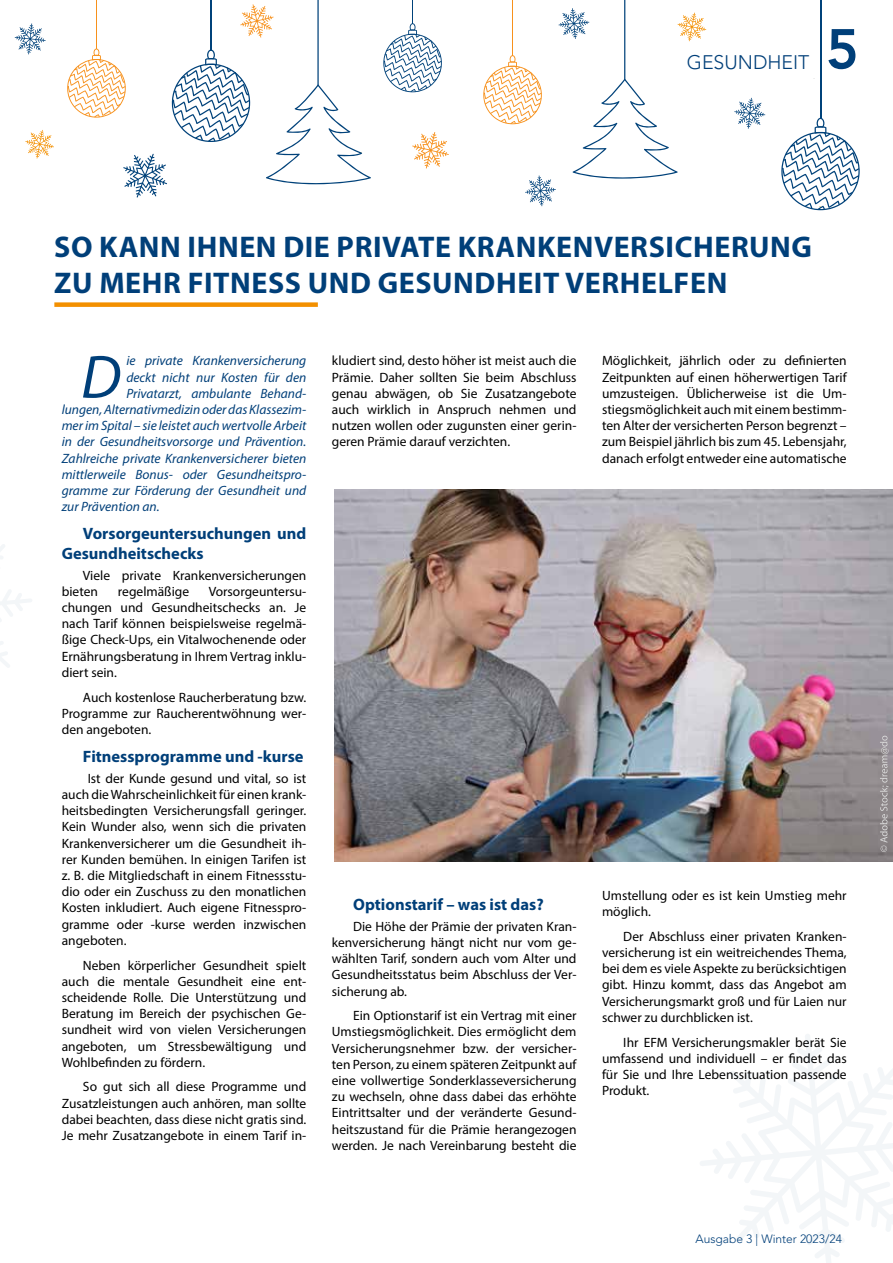
<style>
.page{position:relative;width:893px;height:1263px;background:#fff}
.page>*{position:absolute;margin:0;border:0;box-sizing:border-box;transform-origin:0 0}
.t1{font:italic 61.5px "Myriad Pro";color:#003f79}
.t2{font:800 55.8px "Avenir LT";color:#003f79}
.t3{font:700 30px/36px "Myriad Pro";letter-spacing:.02em;color:#003f79}
.t4{font:300 19.5px "Avenir LT";color:#003f79}
.t5{font:700 16.5px/19.8px "Myriad Pro";color:#003f79}
.t6{font:13.5px/16.2px "Myriad Pro";color:#000;text-align:justify}
.t7{font:italic 13.5px "Myriad Pro";color:#003f79}
.t8{font:300 12px "Avenir LT";color:#003f79}
</style>
<div class="page">
<div style="left:54px;top:302px;width:264px;height:5px;background:#f39000"></div>
<img style="left:334px;top:489px;width:559px;height:373px">
<svg style="left:700px;top:1034px;width:193px;height:229px"></svg>
<svg style="left:0;top:544px;width:32px;height:124px"></svg>
<svg style="left:25px;top:130px;width:29px;height:29px"></svg>
<svg style="left:412px;top:132px;width:37px;height:37px"></svg>
<svg style="left:15px;top:23px;width:31px;height:31px"></svg>
<svg style="left:383px;top:0;width:59px;height:92px"></svg>
<svg style="left:67px;top:0;width:304px;height:198px"></svg>
<hr style="left:96px;top:0;width:1px;height:49px;background:#f7911c">
<svg style="left:734px;top:98px;width:31px;height:31px"></svg>
<svg style="left:781px;top:118px;width:79px;height:92px"></svg>
<hr style="left:820px;top:0;width:1px;height:118px;background:#00427a">
<svg style="left:483px;top:0;width:223px;height:206px"></svg>
<hr style="left:512px;top:0;width:1px;height:56px;background:#f7911c">
<svg style="left:880px;top:736px;width:9px;height:116px"></svg>
<h3 class="t4" style="left:687px;top:50px;width:124px">GESUNDHEIT</h3>
<h2 class="t2" style="left:826px;top:16px;width:34px">5</h2>
<h3 class="t3" style="left:54px;top:227px;width:759px">SO KANN IHNEN DIE PRIVATE KRANKENVERSICHERUNG<br>ZU MEHR FITNESS UND GESUNDHEIT VERHELFEN</h3>
<h1 class="t1" style="left:81px;top:339px;width:41px">D</h1>
<p class="t7" style="left:126px;top:352px;width:181px">ie private Krankenversicherung</p>
<p class="t7" style="left:126px;top:369px;width:181px">deckt nicht nur Kosten für den</p>
<p class="t7" style="left:126px;top:385px;width:181px">Privatarzt, ambulante Behand-</p>
<p class="t7" style="left:62px;top:401px;width:246px">lungen, Alternativmedizin oder das Klassezim-</p>
<p class="t7" style="left:62px;top:417px;width:246px">mer im Spital – sie leistet auch wertvolle Arbeit</p>
<p class="t7" style="left:62px;top:433px;width:246px">in der Gesundheitsvorsorge und Prävention.</p>
<p class="t7" style="left:62px;top:450px;width:246px">Zahlreiche private Krankenversicherer bieten</p>
<p class="t7" style="left:62px;top:466px;width:246px">mittlerweile Bonus- oder Gesundheitspro-</p>
<p class="t7" style="left:62px;top:482px;width:246px">gramme zur Förderung der Gesundheit und</p>
<p class="t7" style="left:62px;top:498px;width:99px">zur Prävention an.</p>
<p class="t5" style="left:62px;top:523px;width:246px;text-indent:21px">Vorsorgeuntersuchungen und<br>Gesundheitschecks</p>
<p class="t6" style="left:62px;top:567px;width:246px;text-indent:21px">Viele private Krankenversicherungen bieten</p>
<p class="t6" style="left:118px;top:583px;width:73px">regelmäßige</p>
<p class="t6" style="left:62px;top:583px;width:246px;text-indent:147px">Vorsorgeuntersu&shy;chungen und Gesundheitschecks an. Je nach Tarif können beispielsweise regelmä&shy;ßige Check-Ups, ein Vitalwochenende oder Ernährungsberatung in Ihrem Vertrag inklu&shy;diert sein.</p>
<p class="t6" style="left:62px;top:689px;width:246px;text-indent:21px">Auch kostenlose Raucherberatung bzw.<br>Programme zur Raucherentwöhnung wer&shy;den angeboten.</p>
<p class="t5" style="left:83px;top:746px;width:222px">Fitnessprogramme und -kurse</p>
<p class="t6" style="left:62px;top:770px;width:246px;text-indent:26px">Ist der Kunde gesund und vital, so ist auch die Wahrscheinlichkeit für einen krank&shy;heitsbedingten Versicherungsfall geringer.<br>Kein Wunder also, wenn sich die privaten Krankenversicherer um die Gesundheit ih&shy;rer Kunden bemühen. In einigen Tarifen ist z. B. die Mitgliedschaft in einem Fitnessstu&shy;dio oder ein Zuschuss zu den monatlichen Kosten inkludiert. Auch eigene Fitnesspro&shy;gramme oder -kurse werden inzwischen angeboten.</p>
<p class="t6" style="left:62px;top:957px;width:246px;text-indent:21px">Neben körperlicher Gesundheit spielt auch die mentale Gesundheit eine ent&shy;scheidende Rolle. Die Unterstützung und Beratung im Bereich der psychischen Ge&shy;sundheit wird von vielen Versicherungen angeboten, um Stressbewältigung und Wohlbefinden zu fördern.</p>
<p class="t6" style="left:62px;top:1078px;width:246px;text-indent:21px">So gut sich all diese Programme und Zusatzleistungen auch anhören, man sollte dabei beachten, dass diese nicht gratis sind.<br>Je mehr Zusatzangebote in einem Tarif in-</p>
<p class="t6" style="left:332px;top:352px;width:246px">kludiert sind, desto höher ist meist auch die Prämie. Daher sollten Sie beim Abschluss genau abwägen, ob Sie Zusatzangebote auch wirklich in Anspruch nehmen und nutzen wollen oder zugunsten einer gerin&shy;geren Prämie darauf verzichten.</p>
<p class="t6" style="left:602px;top:352px;width:246px">Möglichkeit, jährlich oder zu definierten Zeitpunkten auf einen höherwertigen Tarif umzusteigen. Üblicherweise ist die Um&shy;stiegsmöglichkeit auch mit einem bestimm&shy;ten Alter der versicherten Person begrenzt – zum Beispiel jährlich bis zum 45. Lebensjahr, danach erfolgt entweder eine automatische</p>
<p class="t5" style="left:353px;top:894px;width:192px">Optionstarif – was ist das?</p>
<p class="t6" style="left:332px;top:918px;width:246px;text-indent:21px">Die Höhe der Prämie der privaten Kran&shy;kenversicherung hängt nicht nur vom ge&shy;wählten Tarif, sondern auch vom Alter und Gesundheitsstatus beim Abschluss der Ver&shy;sicherung ab.</p>
<p class="t6" style="left:332px;top:1007px;width:246px;text-indent:21px">Ein Optionstarif ist ein Vertrag mit einer Umstiegsmöglichkeit. Dies ermöglicht dem Versicherungsnehmer bzw. der versicher&shy;ten Person, zu einem späteren Zeitpunkt auf eine vollwertige Sonderklasseversicherung zu wechseln, ohne dass dabei das erhöhte Eintrittsalter und der veränderte Gesund&shy;heitszustand für die Prämie herangezogen werden. Je nach Vereinbarung besteht die</p>
<p class="t6" style="left:602px;top:887px;width:246px">Umstellung oder es ist kein Umstieg mehr möglich.</p>
<p class="t6" style="left:602px;top:928px;width:246px;text-indent:21px">Der Abschluss einer privaten Kranken&shy;versicherung ist ein weitreichendes Thema, bei dem es viele Aspekte zu berücksichtigen gibt. Hinzu kommt, dass das Angebot am Versicherungsmarkt groß und für Laien nur schwer zu durchblicken ist.</p>
<p class="t6" style="left:602px;top:1034px;width:246px;text-indent:21px">Ihr EFM Versicherungsmakler berät Sie umfassend und individuell – er findet das für Sie und Ihre Lebenssituation passende Produkt.</p>
<p class="t8" style="left:696px;top:1232px;width:148px">Ausgabe 3 | Winter 2023/24</p>
</div>
